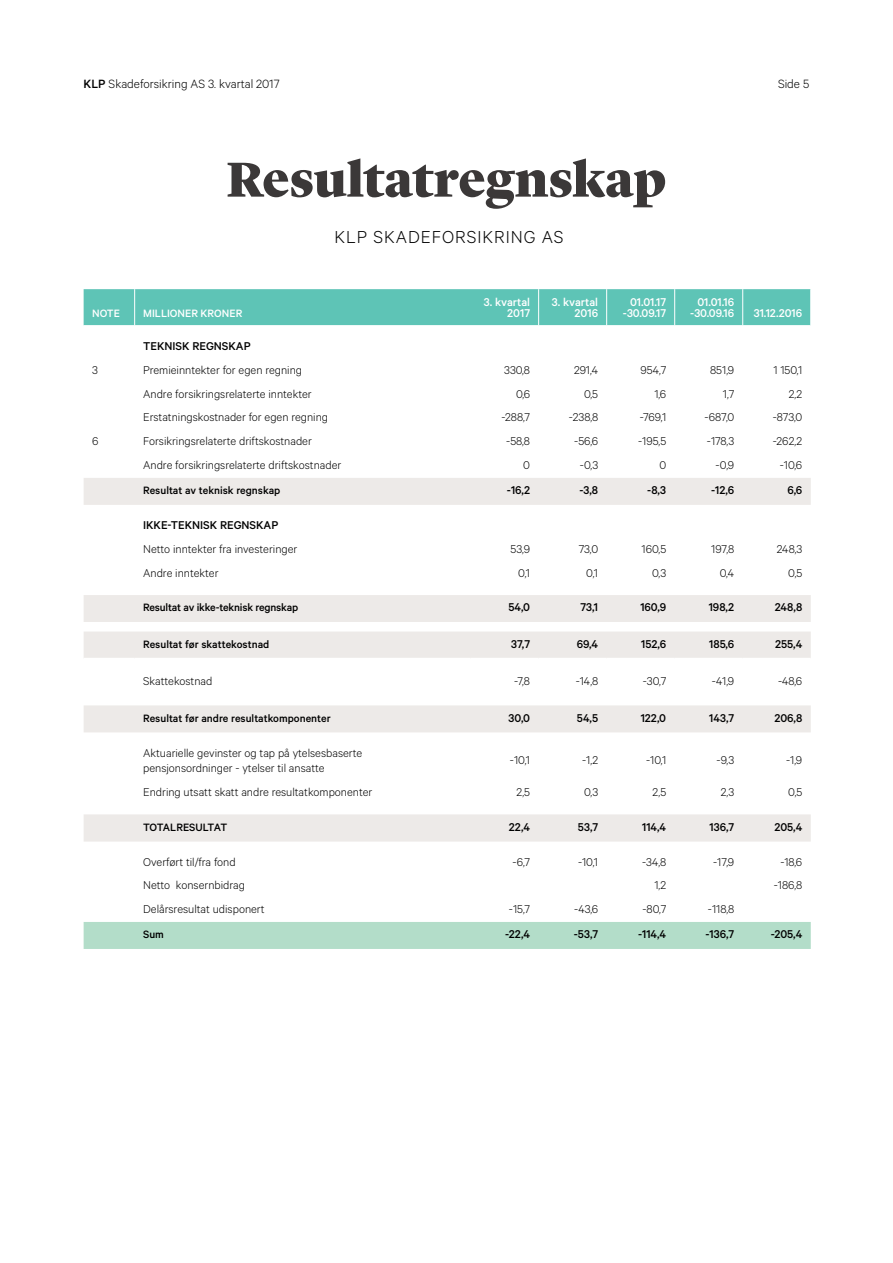
<style>
.page{position:relative;width:893px;height:1263px;background:#fff}
.page>*{position:absolute;margin:0;border:0;box-sizing:border-box;transform-origin:0 0}
.t1{font:900 51px "Lyon Display";letter-spacing:-.005em;color:#3b3838}
.t2{font:300 19.5px "Calibre";letter-spacing:.05em;color:#000}
.t3{font:300 13.5px "Calibre";color:#000}
.t4{font:300 12.75px/15.3px "Calibre";color:#000}
.t5{font:500 12.75px "Calibre";color:#000}
.t6{font:500 12.75px/10.5px "Calibre";color:#fff;text-align:right}
.t7{font:500 12px "Calibre";color:#000}
.t8{font:500 12px "Calibre";color:#fff}
.t9{font:500 12px "Calibre";letter-spacing:-.02em;color:#000}
.s1{font-weight:500}
</style>
<div class="page">
<div style="left:84px;top:289px;width:726px;height:36px;background:#5ec4b6"></div>
<svg style="left:84px;top:478px;width:727px;height:363px"></svg>
<div style="left:84px;top:922px;width:727px;height:27px;background:#b3ddc9"></div>
<hr style="left:134px;top:289px;width:1px;height:36px;background:#fff">
<hr style="left:538px;top:289px;width:1px;height:36px;background:#fff">
<hr style="left:606px;top:289px;width:1px;height:36px;background:#fff">
<hr style="left:674px;top:289px;width:1px;height:36px;background:#fff">
<hr style="left:742px;top:289px;width:1px;height:36px;background:#fff">
<hr style="left:84px;top:658px;width:51px;height:1px;background:#fff">
<hr style="left:135px;top:658px;width:336px;height:1px;background:#fff">
<hr style="left:471px;top:658px;width:68px;height:1px;background:#fff">
<hr style="left:539px;top:658px;width:68px;height:1px;background:#fff">
<hr style="left:607px;top:658px;width:68px;height:1px;background:#fff">
<hr style="left:675px;top:658px;width:68px;height:1px;background:#fff">
<hr style="left:743px;top:658px;width:68px;height:1px;background:#fff">
<p class="t3" style="left:84px;top:76px;width:197px"><span class="s1">KLP</span> Skadeforsikring AS 3. kvartal 2017</p>
<p class="t3" style="left:778px;top:76px;width:33px">Side 5</p>
<h1 class="t1" style="left:227px;top:141px;width:441px">Resultatregnskap</h1>
<h2 class="t2" style="left:335px;top:226px;width:231px">KLP SKADEFORSIKRING AS</h2>
<p class="t8" style="left:92px;top:306px;width:29px">NOTE</p>
<p class="t8" style="left:143px;top:306px;width:101px">MILLIONER KRONER</p>
<p class="t6" style="left:484px;top:297px;width:48px">3. kvartal<br>2017</p>
<p class="t6" style="left:552px;top:297px;width:48px">3. kvartal<br>2016</p>
<p class="t6" style="left:623px;top:297px;width:45px;text-align:center">01.01.17 -30.09.17</p>
<p class="t6" style="left:690px;top:297px;width:45px;text-align:center">01.01.16 -30.09.16</p>
<p class="t6" style="left:754px;top:307px;width:50px">31.12.2016</p>
<p class="t5" style="left:143px;top:339px;width:109px">TEKNISK REGNSKAP</p>
<p class="t4" style="left:92px;top:362px;width:7px">3</p>
<p class="t4" style="left:143px;top:362px;width:160px">Premieinntekter for egen regning</p>
<p class="t4" style="left:504px;top:362px;width:27px">330,8</p>
<p class="t4" style="left:574px;top:362px;width:26px">291,4</p>
<p class="t4" style="left:640px;top:362px;width:27px">954,7</p>
<p class="t4" style="left:710px;top:362px;width:26px">851,9</p>
<p class="t4" style="left:773px;top:362px;width:30px">1 150,1</p>
<p class="t4" style="left:143px;top:385px;width:170px">Andre forsikringsrelaterte inntekter</p>
<p class="t4" style="left:516px;top:385px;width:16px">0,6</p>
<p class="t4" style="left:584px;top:385px;width:16px">0,5</p>
<p class="t4" style="left:654px;top:385px;width:13px">1,6</p>
<p class="t4" style="left:723px;top:385px;width:13px">1,7</p>
<p class="t4" style="left:789px;top:385px;width:15px">2,2</p>
<p class="t4" style="left:143px;top:409px;width:186px">Erstatningskostnader for egen regning</p>
<p class="t4" style="left:501px;top:409px;width:30px">-288,7</p>
<p class="t4" style="left:569px;top:409px;width:31px">-238,8</p>
<p class="t4" style="left:640px;top:409px;width:28px">-769,1</p>
<p class="t4" style="left:704px;top:409px;width:31px">-687,0</p>
<p class="t4" style="left:773px;top:409px;width:31px">-873,0</p>
<p class="t4" style="left:92px;top:433px;width:8px">6</p>
<p class="t4" style="left:143px;top:433px;width:170px">Forsikringsrelaterte driftskostnader</p>
<p class="t4" style="left:506px;top:433px;width:25px">-58,8</p>
<p class="t4" style="left:574px;top:433px;width:25px">-56,6</p>
<p class="t4" style="left:638px;top:433px;width:30px">-195,5</p>
<p class="t4" style="left:707px;top:433px;width:29px">-178,3</p>
<p class="t4" style="left:773px;top:433px;width:31px">-262,2</p>
<p class="t4" style="left:143px;top:457px;width:200px">Andre forsikringsrelaterte driftskostnader</p>
<p class="t4" style="left:523px;top:457px;width:8px">0</p>
<p class="t4" style="left:580px;top:457px;width:20px">-0,3</p>
<p class="t4" style="left:659px;top:457px;width:8px">0</p>
<p class="t4" style="left:716px;top:457px;width:20px">-0,9</p>
<p class="t4" style="left:780px;top:457px;width:24px">-10,6</p>
<p class="t7" style="left:143px;top:483px;width:139px">Resultat av teknisk regnskap</p>
<p class="t5" style="left:507px;top:483px;width:25px">-16,2</p>
<p class="t5" style="left:579px;top:483px;width:20px">-3,8</p>
<p class="t5" style="left:647px;top:483px;width:20px">-8,3</p>
<p class="t5" style="left:711px;top:483px;width:25px">-12,6</p>
<p class="t5" style="left:787px;top:483px;width:16px">6,6</p>
<p class="t5" style="left:143px;top:518px;width:137px">IKKE-TEKNISK REGNSKAP</p>
<p class="t4" style="left:143px;top:541px;width:156px">Netto inntekter fra investeringer</p>
<p class="t4" style="left:511px;top:541px;width:21px">53,9</p>
<p class="t4" style="left:579px;top:541px;width:21px">73,0</p>
<p class="t4" style="left:642px;top:541px;width:26px">160,5</p>
<p class="t4" style="left:711px;top:541px;width:25px">197,8</p>
<p class="t4" style="left:777px;top:541px;width:27px">248,3</p>
<p class="t4" style="left:143px;top:564px;width:77px">Andre inntekter</p>
<p class="t4" style="left:518px;top:564px;width:13px">0,1</p>
<p class="t4" style="left:586px;top:564px;width:13px">0,1</p>
<p class="t4" style="left:652px;top:564px;width:16px">0,3</p>
<p class="t4" style="left:720px;top:564px;width:16px">0,4</p>
<p class="t4" style="left:788px;top:564px;width:16px">0,5</p>
<p class="t7" style="left:143px;top:600px;width:157px">Resultat av ikke-teknisk regnskap</p>
<p class="t5" style="left:508px;top:600px;width:23px">54,0</p>
<p class="t5" style="left:580px;top:600px;width:19px">73,1</p>
<p class="t5" style="left:640px;top:600px;width:27px">160,9</p>
<p class="t5" style="left:709px;top:600px;width:27px">198,2</p>
<p class="t5" style="left:775px;top:600px;width:29px">248,8</p>
<p class="t7" style="left:143px;top:637px;width:128px">Resultat før skattekostnad</p>
<p class="t5" style="left:511px;top:636px;width:20px">37,7</p>
<p class="t5" style="left:577px;top:636px;width:23px">69,4</p>
<p class="t5" style="left:641px;top:636px;width:27px">152,6</p>
<p class="t5" style="left:709px;top:636px;width:27px">185,6</p>
<p class="t5" style="left:775px;top:636px;width:29px">255,4</p>
<p class="t4" style="left:143px;top:673px;width:71px">Skattekostnad</p>
<p class="t4" style="left:514px;top:673px;width:17px">-7,8</p>
<p class="t4" style="left:576px;top:673px;width:24px">-14,8</p>
<p class="t4" style="left:643px;top:673px;width:25px">-30,7</p>
<p class="t4" style="left:712px;top:673px;width:24px">-41,9</p>
<p class="t4" style="left:778px;top:673px;width:26px">-48,6</p>
<p class="t7" style="left:143px;top:711px;width:189px">Resultat før andre resultatkomponenter</p>
<p class="t5" style="left:509px;top:710px;width:23px">30,0</p>
<p class="t5" style="left:577px;top:710px;width:23px">54,5</p>
<p class="t5" style="left:641px;top:710px;width:27px">122,0</p>
<p class="t5" style="left:709px;top:710px;width:27px">143,7</p>
<p class="t5" style="left:774px;top:710px;width:29px">206,8</p>
<p class="t4" style="left:143px;top:744px;width:221px">Aktuarielle gevinster og tap på ytelsesbaserte pensjonsordninger - ytelser til ansatte</p>
<p class="t4" style="left:510px;top:752px;width:22px">-10,1</p>
<p class="t4" style="left:582px;top:752px;width:17px">-1,2</p>
<p class="t4" style="left:646px;top:752px;width:22px">-10,1</p>
<p class="t4" style="left:717px;top:752px;width:19px">-9,3</p>
<p class="t4" style="left:786px;top:752px;width:18px">-1,9</p>
<p class="t4" style="left:143px;top:783px;width:231px">Endring utsatt skatt andre resultatkomponenter</p>
<p class="t4" style="left:517px;top:783px;width:15px">2,5</p>
<p class="t4" style="left:584px;top:783px;width:16px">0,3</p>
<p class="t4" style="left:653px;top:783px;width:15px">2,5</p>
<p class="t4" style="left:721px;top:783px;width:15px">2,3</p>
<p class="t4" style="left:788px;top:783px;width:16px">0,5</p>
<p class="t9" style="left:143px;top:820px;width:86px">TOTALRESULTAT</p>
<p class="t5" style="left:509px;top:819px;width:23px">22,4</p>
<p class="t5" style="left:578px;top:819px;width:22px">53,7</p>
<p class="t5" style="left:642px;top:819px;width:26px">114,4</p>
<p class="t5" style="left:710px;top:819px;width:26px">136,7</p>
<p class="t5" style="left:774px;top:819px;width:29px">205,4</p>
<p class="t4" style="left:143px;top:853px;width:94px">Overført til/fra fond</p>
<p class="t4" style="left:512px;top:853px;width:19px">-6,7</p>
<p class="t4" style="left:578px;top:853px;width:22px">-10,1</p>
<p class="t4" style="left:642px;top:853px;width:26px">-34,8</p>
<p class="t4" style="left:713px;top:853px;width:23px">-17,9</p>
<p class="t4" style="left:780px;top:853px;width:23px">-18,6</p>
<p class="t4" style="left:143px;top:877px;width:103px">Netto konsernbidrag</p>
<p class="t4" style="left:654px;top:877px;width:13px">1,2</p>
<p class="t4" style="left:774px;top:877px;width:30px">-186,8</p>
<p class="t4" style="left:143px;top:901px;width:123px">Delårsresultat udisponert</p>
<p class="t4" style="left:509px;top:901px;width:23px">-15,7</p>
<p class="t4" style="left:574px;top:901px;width:25px">-43,6</p>
<p class="t4" style="left:642px;top:901px;width:25px">-80,7</p>
<p class="t4" style="left:708px;top:901px;width:28px">-118,8</p>
<p class="t7" style="left:143px;top:927px;width:22px">Sum</p>
<p class="t5" style="left:505px;top:927px;width:26px">-22,4</p>
<p class="t5" style="left:574px;top:927px;width:26px">-53,7</p>
<p class="t5" style="left:638px;top:927px;width:30px">-114,4</p>
<p class="t5" style="left:705px;top:927px;width:30px">-136,7</p>
<p class="t5" style="left:771px;top:927px;width:33px">-205,4</p>
</div>
